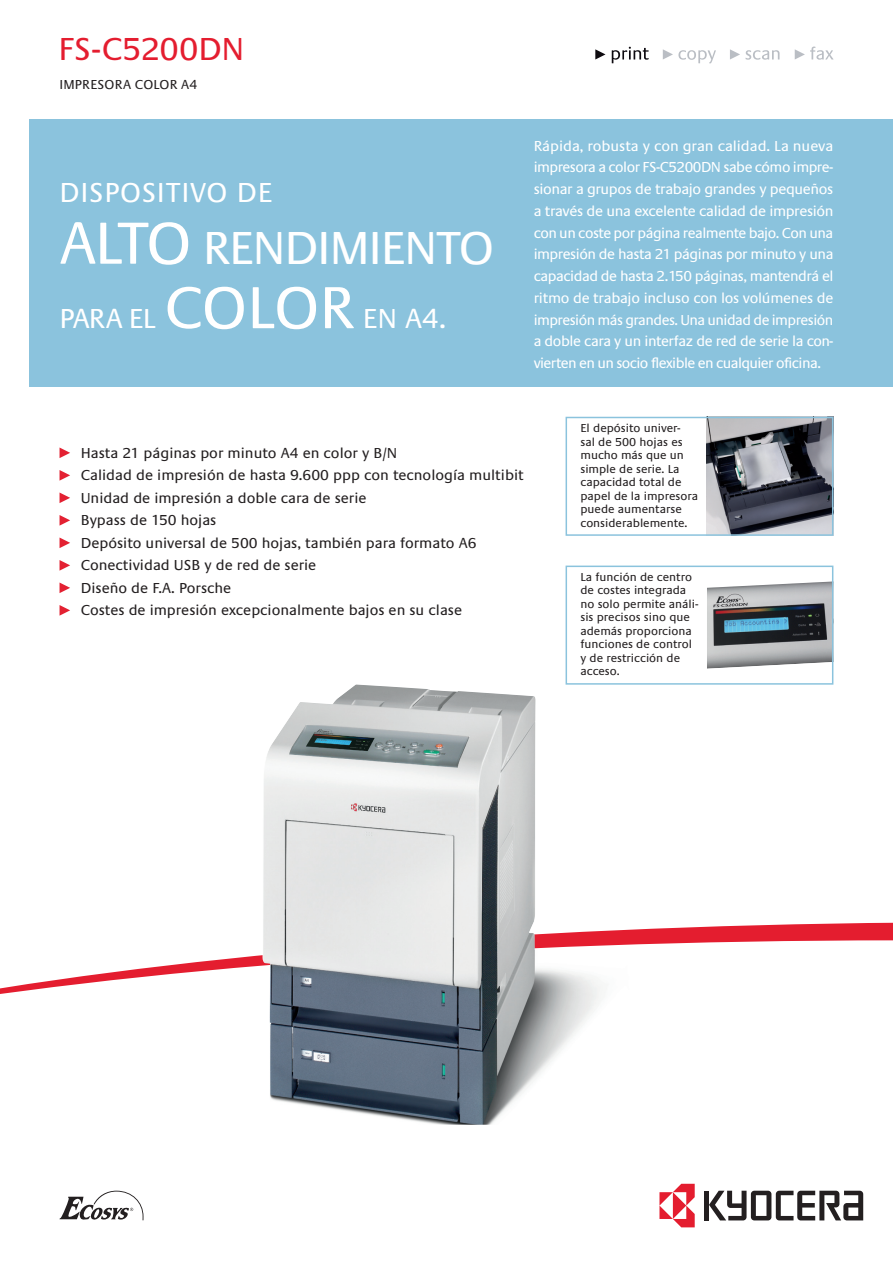
<style>
.page{position:relative;width:893px;height:1263px;background:#fff}
.page>*{position:absolute;margin:0;border:0;box-sizing:border-box;transform-origin:0 0}
.Headline{font:48px "Praxis EF";letter-spacing:-.03em;color:#fff}
.Copy{font:33px "Praxis EF";letter-spacing:-.01em;color:#e41d2f}
.Headline-2{font:28.5px "Praxis EF";letter-spacing:-.015em;color:#fff}
.Headline-3{font:28.5px "Praxis EF";letter-spacing:.025em;color:#fff}
.t1{font:15px/21.8px "Praxis EF";letter-spacing:-.04em;color:#fff;text-align:justify}
.Copy-2{font:15px "Praxis EF";color:#231f20}
.t2{font:13.5px "Praxis EF";letter-spacing:.015em;color:#231f20}
.Picture_BU{font:12px/13.5px "Praxis EF";color:#231f20}
.s1{font-size:61.5px}
</style>
<div class="page">
<svg style="left:629px;top:922px;width:264px;height:18px;fill:#e41d2f"></svg>
<svg style="left:0;top:940px;width:893px;height:54px"></svg>
<img style="left:707px;top:420px;width:123px;height:113px">
<img style="left:707px;top:581px;width:123px;height:88px">
<img style="left:262px;top:684px;width:367px;height:441px">
<div style="left:30px;top:119px;width:863px;height:268px;background:#8bc3dd"></div>
<div style="left:566px;top:417px;width:267px;height:119px;border:2px solid #8bc3dd"></div>
<div style="left:704px;top:1191px;width:5px;height:29px;background:#231f20"></div>
<svg style="left:709px;top:1191px;width:154px;height:29px"></svg>
<svg style="left:659px;top:1184px;width:36px;height:43px"></svg>
<div style="left:566px;top:566px;width:267px;height:119px;border:2px solid #8bc3dd"></div>
<svg style="left:612px;top:47px;width:37px;height:16px"></svg>
<svg style="left:746px;top:50px;width:33px;height:10px"></svg>
<svg style="left:595px;top:49px;width:10px;height:11px"></svg>
<svg style="left:663px;top:49px;width:53px;height:14px"></svg>
<svg style="left:730px;top:49px;width:10px;height:11px"></svg>
<svg style="left:795px;top:47px;width:38px;height:13px"></svg>
<svg style="left:60px;top:447px;width:10px;height:11px"></svg>
<svg style="left:60px;top:470px;width:10px;height:11px"></svg>
<svg style="left:60px;top:492px;width:10px;height:11px"></svg>
<svg style="left:60px;top:515px;width:10px;height:11px"></svg>
<svg style="left:60px;top:537px;width:10px;height:11px"></svg>
<svg style="left:60px;top:560px;width:10px;height:11px"></svg>
<svg style="left:60px;top:582px;width:10px;height:11px"></svg>
<svg style="left:60px;top:605px;width:10px;height:11px"></svg>
<svg style="left:60px;top:1191px;width:83px;height:29px"></svg>
<p class="Copy" style="left:58px;top:31px;width:187px">FS-C5200DN</p>
<p class="t2" style="left:60px;top:78px;width:139px">IMPRESORA COLOR A4</p>
<p class="Headline-3" style="left:60px;top:177px;width:215px">DISPOSITIVO DE</p>
<p class="Headline" style="left:60px;top:222px;width:436px"><span class="s1">ALTO</span> RENDIMIENTO</p>
<p class="Headline-2" style="left:60px;top:303px;width:388px">PARA EL <span class="s1">COLOR</span> EN A4.</p>
<p class="t1" style="left:534px;top:135px;width:301px">Rápida, robusta y con gran calidad. La nueva impresora a color FS-C5200DN sabe cómo impre&shy;sionar a grupos de trabajo grandes y pequeños a través de una excelente calidad de impresión con un coste por página realmente bajo. Con una impresión de hasta 21 páginas por minuto y una capacidad de hasta 2.150 páginas, mantendrá el ritmo de trabajo incluso con los volúmenes de impresión más grandes. Una unidad de impresión a doble cara y un interfaz de red de serie la con&shy;vierten en un socio flexible en cualquier oficina.</p>
<p class="Copy-2" style="left:81px;top:445px;width:318px">Hasta 21 páginas por minuto A4 en color y B/N</p>
<p class="Copy-2" style="left:81px;top:467px;width:444px">Calidad de impresión de hasta 9.600 ppp con tecnología multibit</p>
<p class="Copy-2" style="left:81px;top:490px;width:287px">Unidad de impresión a doble cara de serie</p>
<p class="Copy-2" style="left:81px;top:512px;width:137px">Bypass de 150 hojas</p>
<p class="Copy-2" style="left:81px;top:535px;width:397px">Depósito universal de 500 hojas, también para formato A6</p>
<p class="Copy-2" style="left:81px;top:557px;width:237px">Conectividad USB y de red de serie</p>
<p class="Copy-2" style="left:81px;top:580px;width:152px">Diseño de F.A. Porsche</p>
<p class="Copy-2" style="left:81px;top:602px;width:383px">Costes de impresión excepcionalmente bajos en su clase</p>
<p class="Picture_BU" style="left:580px;top:422px;width:119px">El depósito univer&shy;sal de 500 hojas es mucho más que un simple de serie. La capacidad total de papel de la impresora puede aumentarse considerablemente.</p>
<p class="Picture_BU" style="left:580px;top:570px;width:120px">La función de centro de costes integrada no solo permite análi&shy;sis precisos sino que además proporciona funciones de control y de restricción de acceso.</p>
</div>
